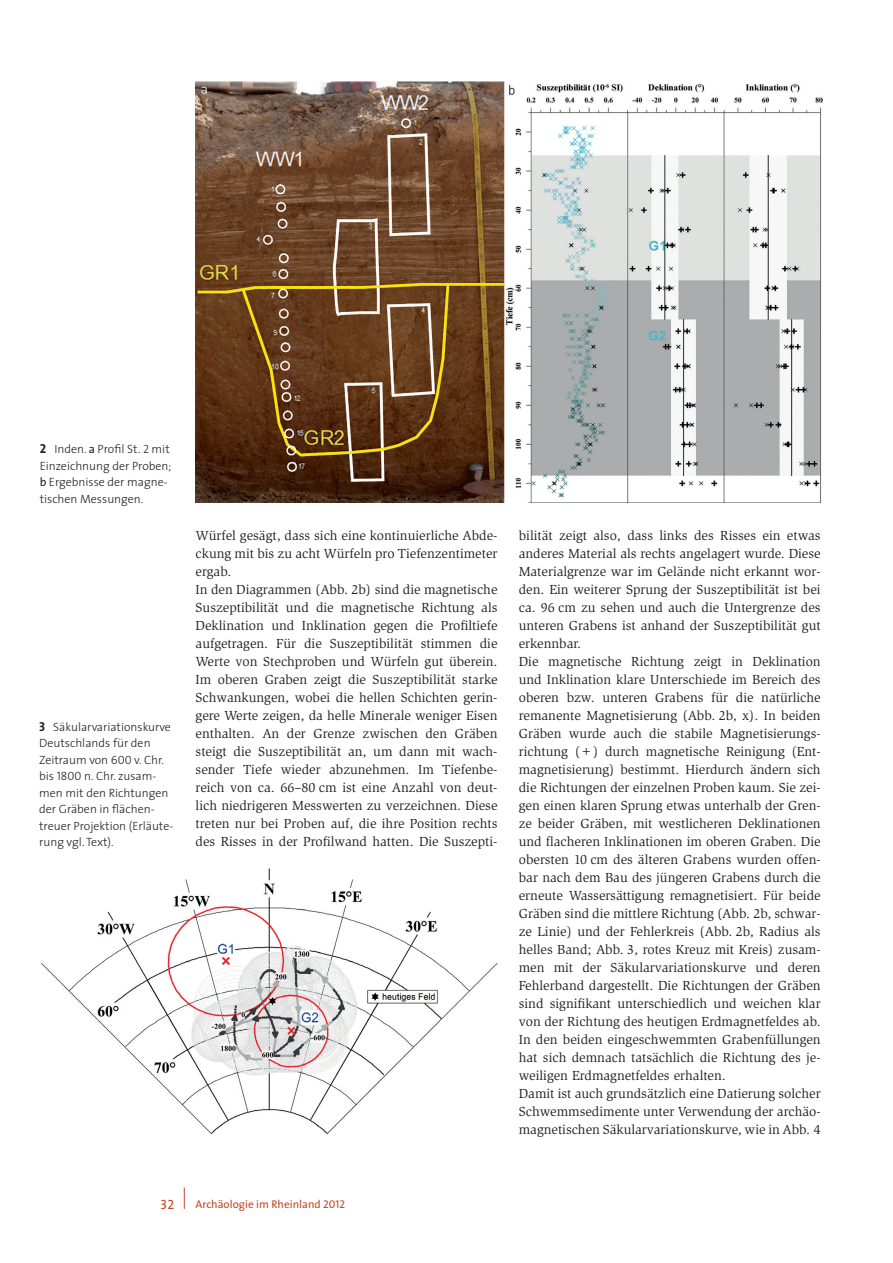
<style>
.page{position:relative;width:893px;height:1263px;background:#fff}
.page>*{position:absolute;margin:0;border:0;box-sizing:border-box;transform-origin:0 0}
.t1{font:13.5px/18px "Slimbach";color:#231f20}
.t2{font:13.5px "The Sans Caps";color:#c44725}
.t3{font:300 12px/16.5px "The Sans";color:#231f20}
.t4{font:11.25px "The Sans";color:#c44725}
.s1{font-family:"The Sans Bold Caps";font-weight:400;font-size:13.05px}
.s2{font-weight:400}
.s3{font-family:"The Sans Light Caps";font-weight:400}
.s4{font-family:"The Sans Caps"}
</style>
<div class="page">
<svg style="left:184px;top:1187px;width:1px;height:22px"></svg>
<img style="left:196px;top:82px;width:626px;height:420px">
<img style="left:41px;top:868px;width:457px;height:267px">
<p class="t3" style="left:40px;top:440px;width:133px"><span class="s1">2</span> Inden. <span class="s2">a</span> Profil St. <span class="s3">2</span> mit<br>Einzeichnung der Proben; <span class="s2">b</span> Ergebnisse der magne&shy;tischen Messungen.</p>
<p class="t3" style="left:39px;top:718px;width:136px"><span class="s1">3</span> Säkularvariationskurve<br>Deutschlands für den<br>Zeitraum von <span class="s3">600</span> v. Chr. bis <span class="s3">1800</span> n. Chr. zusam&shy;men mit den Richtungen der Gräben in flächen&shy;treuer Projektion (Erläute&shy;rung vgl. Text).</p>
<p class="t1" style="left:196px;top:526px;width:303px">Würfel gesägt, dass sich eine kontinuierliche Abde&shy;ckung mit bis zu acht Würfeln pro Tiefenzentimeter ergab.<br>In den Diagrammen (Abb. 2b) sind die magnetische Suszeptibilität und die magnetische Richtung als Deklination und Inklination gegen die Profiltiefe aufgetragen. Für die Suszeptibilität stimmen die Werte von Stechproben und Würfeln gut überein.<br>Im oberen Graben zeigt die Suszeptibilität starke Schwankungen, wobei die hellen Schichten gerin&shy;gere Werte zeigen, da helle Minerale weniger Eisen enthalten. An der Grenze zwischen den Gräben steigt die Suszeptibilität an, um dann mit wach&shy;sender Tiefe wieder abzunehmen. Im Tiefenbe&shy;reich von ca. 66–80 cm ist eine Anzahl von deut&shy;lich niedrigeren Messwerten zu verzeichnen. Diese treten nur bei Proben auf, die ihre Position rechts des Risses in der Profilwand hatten. Die Suszepti-</p>
<p class="t1" style="left:519px;top:527px;width:303px">bilität zeigt also, dass links des Risses ein etwas anderes Material als rechts angelagert wurde. Diese Materialgrenze war im Gelände nicht erkannt wor&shy;den. Ein weiterer Sprung der Suszeptibilität ist bei ca. 96 cm zu sehen und auch die Untergrenze des unteren Grabens ist anhand der Suszeptibilität gut erkennbar.<br>Die magnetische Richtung zeigt in Deklination und Inklination klare Unterschiede im Bereich des oberen bzw. unteren Grabens für die natürliche remanente Magnetisierung (Abb. 2b, x). In beiden Gräben wurde auch die stabile Magnetisierungs&shy;richtung (+) durch magnetische Reinigung (Ent&shy;magnetisierung) bestimmt. Hierdurch ändern sich die Richtungen der einzelnen Proben kaum. Sie zei&shy;gen einen klaren Sprung etwas unterhalb der Gren&shy;ze beider Gräben, mit westlicheren Deklinationen und flacheren Inklinationen im oberen Graben. Die obersten 10 cm des älteren Grabens wurden offen&shy;bar nach dem Bau des jüngeren Grabens durch die erneute Wassersättigung remagnetisiert. Für beide Gräben sind die mittlere Richtung (Abb. 2b, schwar&shy;ze Linie) und der Fehlerkreis (Abb. 2b, Radius als helles Band; Abb. 3, rotes Kreuz mit Kreis) zusam&shy;men mit der Säkularvariationskurve und deren Fehlerband dargestellt. Die Richtungen der Gräben sind signifikant unterschiedlich und weichen klar von der Richtung des heutigen Erdmagnetfeldes ab.<br>In den beiden eingeschwemmten Grabenfüllungen hat sich demnach tatsächlich die Richtung des je&shy;weiligen Erdmagnetfeldes erhalten.<br>Damit ist auch grundsätzlich eine Datierung solcher Schwemmsedimente unter Verwendung der archäo&shy;magnetischen Säkularvariationskurve, wie in Abb. 4</p>
<p class="t2" style="left:161px;top:1193px;width:15px">32</p>
<p class="t4" style="left:196px;top:1195px;width:151px">Archäologie im Rheinland <span class="s4">2012</span></p>
</div>
